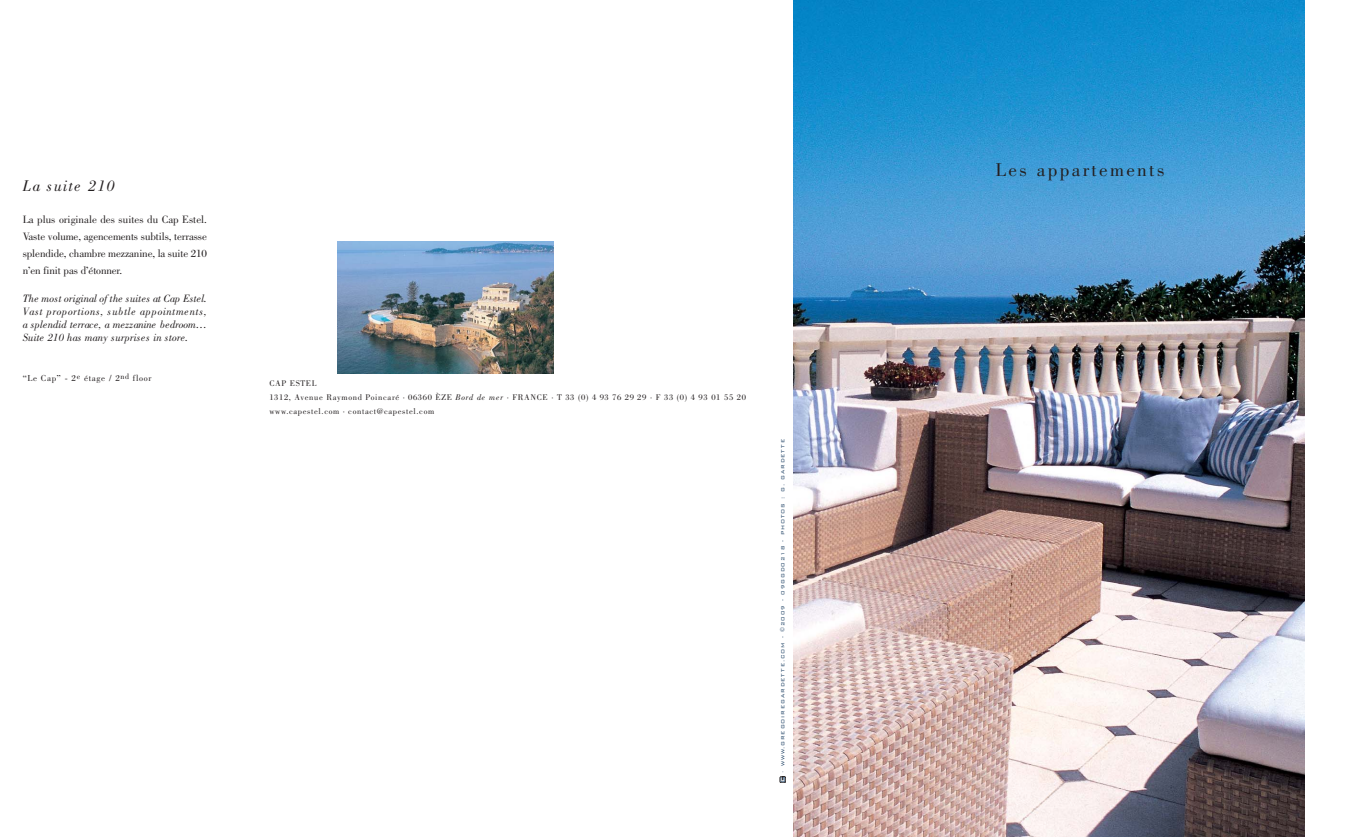
<style>
.page{position:relative;width:1361px;height:837px;background:#fff}
.page>*{position:absolute;margin:0;border:0;box-sizing:border-box;transform-origin:0 0}
.t1{font:19.2px "Bodoni";letter-spacing:.125em;color:#231f20}
.t2{font:italic 16px "Bodoni";letter-spacing:.075em;color:#231f20}
.t3{font:italic 11px/13.2px "Bodoni";color:#231f20;text-align:justify}
.t4{font:11px/17px "Bodoni";letter-spacing:-.01em;color:#231f20;text-align:justify}
.t5{font:9px "Bodoni";letter-spacing:.075em;color:#231f20}
.t6{font:8.5px/14px "Bodoni";letter-spacing:.075em;color:#231f20}
.t7{font:300 6px "Bank Gothic BT";letter-spacing:.15em;color:#1e4164}
.s1{font-style:italic}
</style>
<div class="page">
<img style="left:794px;top:0;width:510px;height:836px">
<img style="left:337px;top:241px;width:216px;height:132px">
<svg style="left:780px;top:776px;width:6px;height:6px"></svg>
<h2 class="t2" style="left:23px;top:180px;width:94px">La suite 210</h2>
<p class="t4" style="left:23px;top:212px;width:186px">La plus originale des suites du Cap Estel.<br>Vaste volume, agencements subtils, terrasse splendide, chambre mezzanine, la suite 210 n’en finit pas d’étonner.</p>
<p class="t3" style="left:23px;top:292px;width:186px">The most original of the suites at Cap Estel.<br>Vast proportions, subtle appointments, a splendid terrace, a mezzanine bedroom… Suite 210 has many surprises in store.</p>
<p class="t5" style="left:23px;top:375px;width:130px">“Le Cap” - 2<sup>e</sup> étage / 2<sup>nd</sup> floor</p>
<p class="t6" style="left:269px;top:377px;width:478px">CAP ESTEL<br>1312, Avenue Raymond Poincaré · 06360 ÈZE <span class="s1">Bord de mer</span> · FRANCE · T 33 (0) 4 93 76 29 29 · F 33 (0) 4 93 01 55 20 www.capestel.com · contact@capestel.com</p>
<p class="t7" style="left:779px;top:772px;width:335px;rotate:-90deg">· WWW.GREGOIREGARDETTE.COM - ©2009 - 09GGD0218 - PHOTOS : G. GARDETTE</p>
<h1 class="t1" style="left:995px;top:162px;width:170px">Les appartements</h1>
</div>
